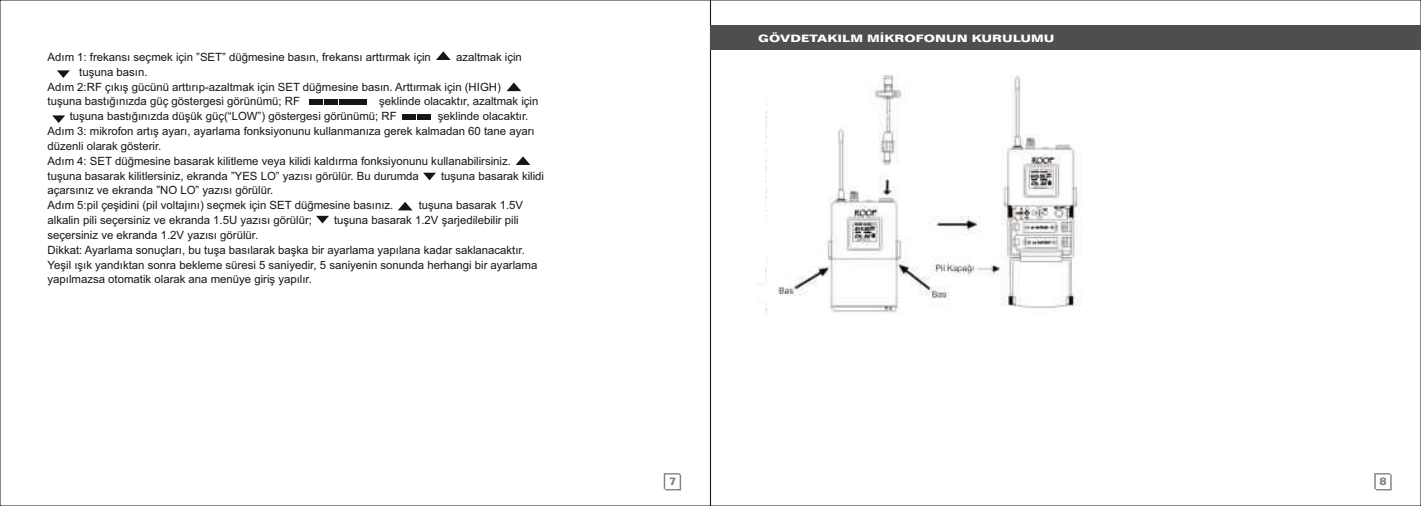
<style>
.page{position:relative;width:1421px;height:506px;background:#fff}
.page>*{position:absolute;margin:0;border:0;box-sizing:border-box;transform-origin:0 0}
.t1{font:11.38px/14.9px "Arial";color:#151616}
.t2{font:700 11.03px "Folio BT";color:#818281}
.t3{font:700 10.33px "Folio BT";color:#fff;scale:1.24 1}
</style>
<div class="page">
<svg style="left:663px;top:473px;width:18px;height:17px"></svg>
<svg style="left:436px;top:51px;width:14px;height:9px"></svg>
<svg style="left:57px;top:70px;width:13px;height:8px"></svg>
<svg style="left:506px;top:83px;width:15px;height:8px"></svg>
<div style="left:339px;top:99px;width:13px;height:6px;background:#151616"></div>
<div style="left:354px;top:99px;width:13px;height:6px;background:#151616"></div>
<div style="left:309px;top:99px;width:13px;height:6px;background:#151616"></div>
<div style="left:324px;top:99px;width:13px;height:6px;background:#151616"></div>
<svg style="left:52px;top:115px;width:13px;height:8px"></svg>
<div style="left:403px;top:114px;width:13px;height:6px;background:#151616"></div>
<div style="left:417px;top:114px;width:14px;height:6px;background:#151616"></div>
<svg style="left:423px;top:173px;width:13px;height:7px"></svg>
<svg style="left:515px;top:156px;width:15px;height:9px"></svg>
<svg style="left:398px;top:202px;width:14px;height:8px"></svg>
<svg style="left:316px;top:216px;width:13px;height:7px"></svg>
<svg style="left:1374px;top:473px;width:17px;height:17px"></svg>
<div style="left:710px;top:26px;width:710px;height:24px;background:#4e4e4d"></div>
<img style="left:757px;top:74px;width:324px;height:240px">
<p class="t1" style="left:48px;top:50px;width:385px">Adım 1: frekansı seçmek için ”SET” düğmesine basın, frekansı arttırmak için</p>
<p class="t1" style="left:456px;top:50px;width:67px">azaltmak için</p>
<p class="t1" style="left:48px;top:65px;width:455px;text-indent:32px">tuşuna basın.<br>Adım 2:RF çıkış gücünü arttırıp-azaltmak için SET düğmesine basın. Arttırmak için (HIGH) tuşuna bastığınızda güç göstergesi görünümü; RF</p>
<p class="t1" style="left:70px;top:95px;width:470px;text-indent:309px">şeklinde olacaktır, azaltmak için tuşuna bastığınızda düşük güç(“LOW”) göstergesi görünümü; RF</p>
<p class="t1" style="left:48px;top:110px;width:488px;text-indent:390px">şeklinde olacaktır.<br>Adım 3: mikrofon artış ayarı, ayarlama fonksiyonunu kullanmanıza gerek kalmadan 60 tane ayarı düzenli olarak gösterir.<br>Adım 4: SET düğmesine basarak kilitleme veya kilidi kaldırma fonksiyonunu kullanabilirsiniz. tuşuna basarak kilitlersiniz, ekranda ”YES LO” yazısı görülür. Bu durumda</p>
<p class="t1" style="left:441px;top:169px;width:105px">tuşuna basarak kilidi</p>
<p class="t1" style="left:48px;top:184px;width:347px">açarsınız ve ekranda ”NO LO” yazısı görülür.<br>Adım 5:pil çeşidini (pil voltajını) seçmek için SET düğmesine basınız.</p>
<p class="t1" style="left:418px;top:199px;width:106px">tuşuna basarak 1.5V</p>
<p class="t1" style="left:48px;top:214px;width:266px">alkalin pili seçersiniz ve ekranda 1.5U yazısı görülür;</p>
<p class="t1" style="left:334px;top:214px;width:186px">tuşuna basarak 1.2V şarjedilebilir pili</p>
<p class="t1" style="left:48px;top:228px;width:491px">seçersiniz ve ekranda 1.2V yazısı görülür.<br>Dikkat: Ayarlama sonuçları, bu tuşa basılarak başka bir ayarlama yapılana kadar saklanacaktır.<br>Yeşil ışık yandıktan sonra bekleme süresi 5 saniyedir, 5 saniyenin sonunda herhangi bir ayarlama yapılmazsa otomatik olarak ana menüye giriş yapılır.</p>
<p class="t3" style="left:758px;top:35px;width:240px">GÖVDETAKILM MİKROFONUN KURULUMU</p>
<p class="t2" style="left:669px;top:477px;width:9px">7</p>
<p class="t2" style="left:1379px;top:477px;width:9px">8</p>
</div>
